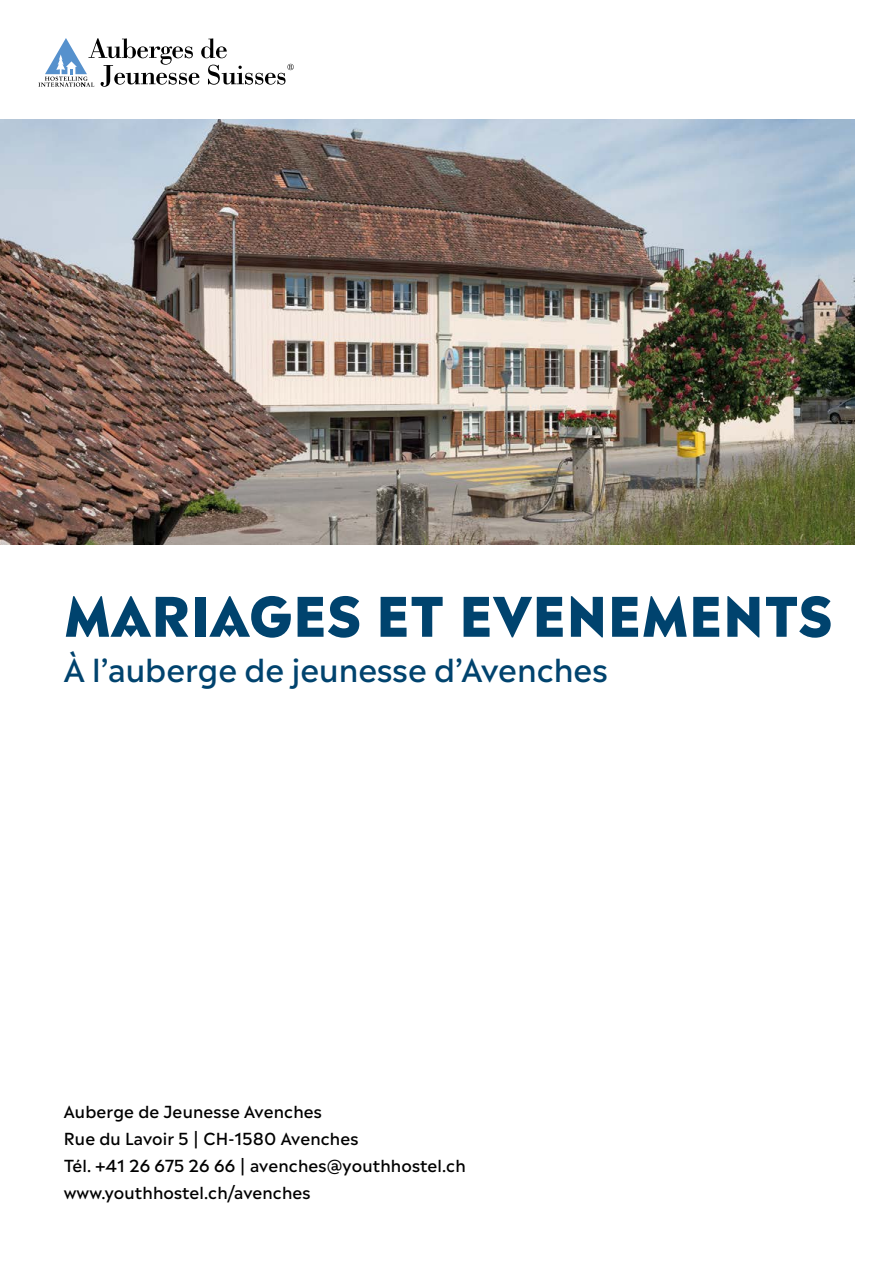
<style>
.page{position:relative;width:893px;height:1263px;background:#fff}
.page>*{position:absolute;margin:0;border:0;box-sizing:border-box;transform-origin:0 0}
.t1{font:800 54px "Madera";letter-spacing:.01em;color:#00436e}
.t2{font:500 31.5px "Madera";color:#00436e}
.t3{font:500 16.5px/27px "Madera";letter-spacing:.01em;color:#000}
</style>
<div class="page">
<img style="left:0;top:119px;width:855px;height:425px">
<svg style="left:38px;top:38px;width:256px;height:49px"></svg>
<h1 class="t1" style="left:64px;top:574px;width:770px">MARIAGES ET EVENEMENTS</h1>
<h2 class="t2" style="left:64px;top:642px;width:545px">À l’auberge de jeunesse d’Avenches</h2>
<p class="t3" style="left:64px;top:1096px;width:403px">Auberge de Jeunesse Avenches<br>Rue du Lavoir 5 | CH-1580 Avenches<br>Tél. +41 26 675 26 66 | avenches@youthhostel.ch www.youthhostel.ch/avenches</p>
</div>
